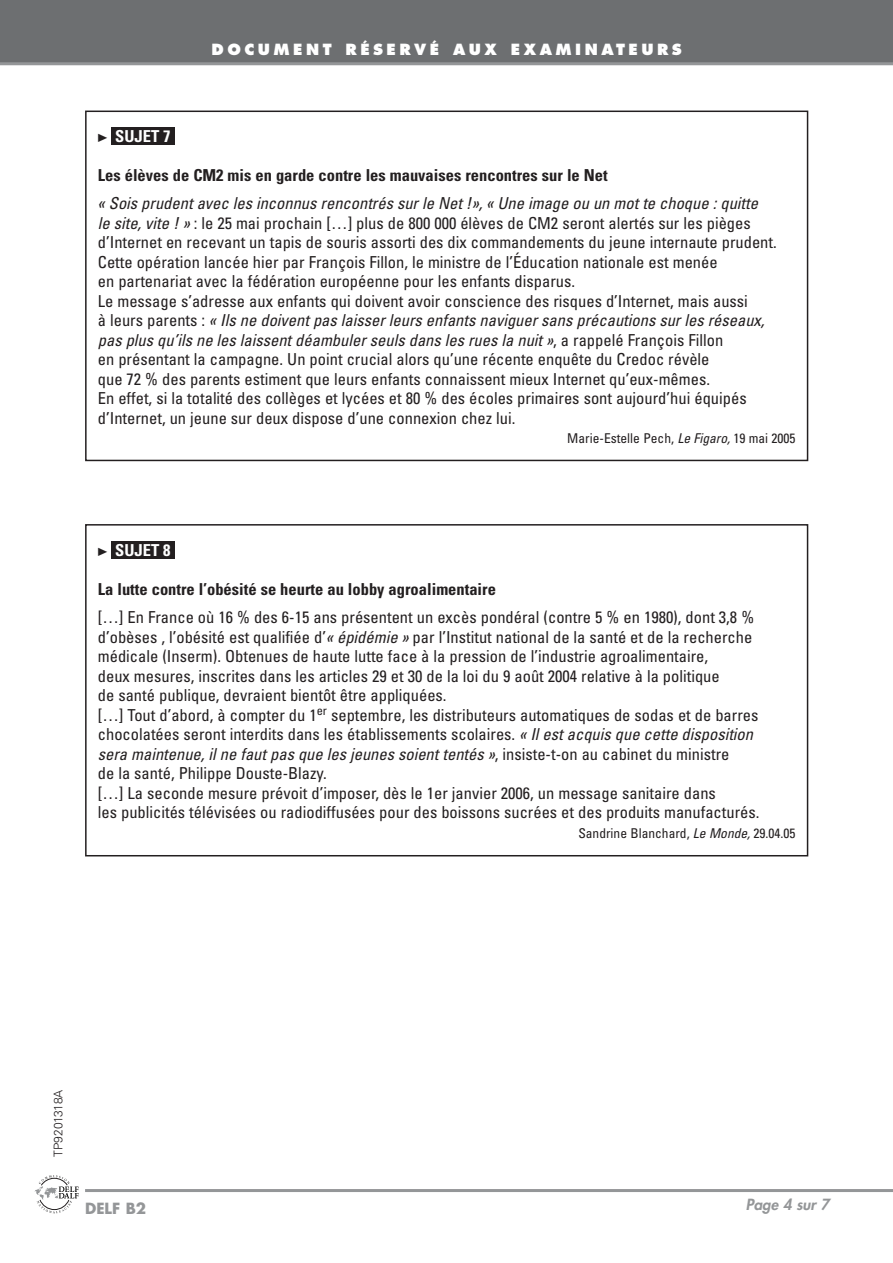
<style>
.page{position:relative;width:893px;height:1263px;background:#fff}
.page>*{position:absolute;margin:0;border:0;box-sizing:border-box;transform-origin:0 0}
.t1{font:condensed 16.5px/19.5px "Univers";color:#231f20}
.t2{font:700 condensed 16.5px "Univers";color:#231f20}
.t3{font:700 condensed 16.5px "Univers";color:#fff}
.t4{font:800 15px "Futura";letter-spacing:.235em;color:#fff}
.t5{font:italic 800 15px "Futura";color:#949698}
.t6{font:700 15px "Futura";color:#949698}
.t7{font:condensed 13.5px "Univers";color:#231f20}
.t8{font:300 12px "Univers";color:#231f20}
.s1{font-family:"Fleches Left Right";font-weight:400;font-stretch:normal;color:#231f20}
.s2{font-style:italic}
</style>
<div class="page">
<svg style="left:85px;top:110px;width:724px;height:747px"></svg>
<div style="left:0;top:0;width:892px;height:64px;background:#6d6f71"></div>
<hr style="left:85px;top:1189px;width:807px;height:3px;background:#949698">
<hr style="left:0;top:62px;width:892px;height:3px;background:#949698">
<svg style="left:34px;top:1175px;width:45px;height:39px"></svg>
<div style="left:112px;top:127px;width:63px;height:18px;background:#231f20"></div>
<div style="left:112px;top:541px;width:63px;height:17px;background:#231f20"></div>
<p class="t4" style="left:211px;top:43px;width:472px">DOCUMENT RÉSERVÉ AUX EXAMINATEURS</p>
<p class="t3" style="left:98px;top:131px;width:74px"><span class="s1">!</span> SUJET 7</p>
<p class="t2" style="left:98px;top:170px;width:511px">Les élèves de CM2 mis en garde contre les mauvaises rencontres sur le Net</p>
<p class="t1" style="left:98px;top:195px;width:680px"><span class="s2">« Sois prudent avec les inconnus rencontrés sur le Net !», « Une image ou un mot te choque : quitte<br>le site, vite ! »</span> : le 25 mai prochain […] plus de 800 000 élèves de CM2 seront alertés sur les pièges d’Internet en recevant un tapis de souris assorti des dix commandements du jeune internaute prudent.<br>Cette opération lancée hier par François Fillon, le ministre de l’Éducation nationale est menée<br>en partenariat avec la fédération européenne pour les enfants disparus.<br>Le message s’adresse aux enfants qui doivent avoir conscience des risques d’Internet, mais aussi<br>à leurs parents : <span class="s2">« Ils ne doivent pas laisser leurs enfants naviguer sans précautions sur les réseaux, pas plus qu’ils ne les laissent déambuler seuls dans les rues la nuit »</span>, a rappelé François Fillon<br>en présentant la campagne. Un point crucial alors qu’une récente enquête du Credoc révèle<br>que 72 % des parents estiment que leurs enfants connaissent mieux Internet qu’eux-mêmes.<br>En effet, si la totalité des collèges et lycées et 80 % des écoles primaires sont aujourd’hui équipés d’Internet, un jeune sur deux dispose d’une connexion chez lui.</p>
<p class="t7" style="left:567px;top:434px;width:230px">Marie-Estelle Pech, <span class="s2">Le Figaro,</span> 19 mai 2005</p>
<p class="t3" style="left:98px;top:544px;width:74px"><span class="s1">!</span> SUJET 8</p>
<p class="t2" style="left:98px;top:583px;width:399px">La lutte contre l’obésité se heurte au lobby agroalimentaire</p>
<p class="t1" style="left:98px;top:609px;width:663px">[…] En France où 16 % des 6-15 ans présentent un excès pondéral (contre 5 % en 1980), dont 3,8 % d’obèses , l’obésité est qualifiée d’<span class="s2">« épidémie »</span> par l’Institut national de la santé et de la recherche médicale (Inserm). Obtenues de haute lutte face à la pression de l’industrie agroalimentaire,<br>deux mesures, inscrites dans les articles 29 et 30 de la loi du 9 août 2004 relative à la politique<br>de santé publique, devraient bientôt être appliquées.<br>[…] Tout d’abord, à compter du 1<sup>er</sup> septembre, les distributeurs automatiques de sodas et de barres chocolatées seront interdits dans les établissements scolaires. <span class="s2">« Il est acquis que cette disposition sera maintenue, il ne faut pas que les jeunes soient tentés »</span>, insiste-t-on au cabinet du ministre<br>de la santé, Philippe Douste-Blazy.<br>[…] La seconde mesure prévoit d’imposer, dès le 1er janvier 2006, un message sanitaire dans<br>les publicités télévisées ou radiodiffusées pour des boissons sucrées et des produits manufacturés.</p>
<p class="t7" style="left:578px;top:828px;width:219px">Sandrine Blanchard, <span class="s2">Le Monde,</span> 29.04.05</p>
<p class="t8" style="left:54px;top:1157px;width:68px;rotate:-90deg">TP9201318A</p>
<p class="t6" style="left:85px;top:1201px;width:63px">DELF B2</p>
<p class="t5" style="left:745px;top:1198px;width:85px">Page 4 sur 7</p>
</div>
